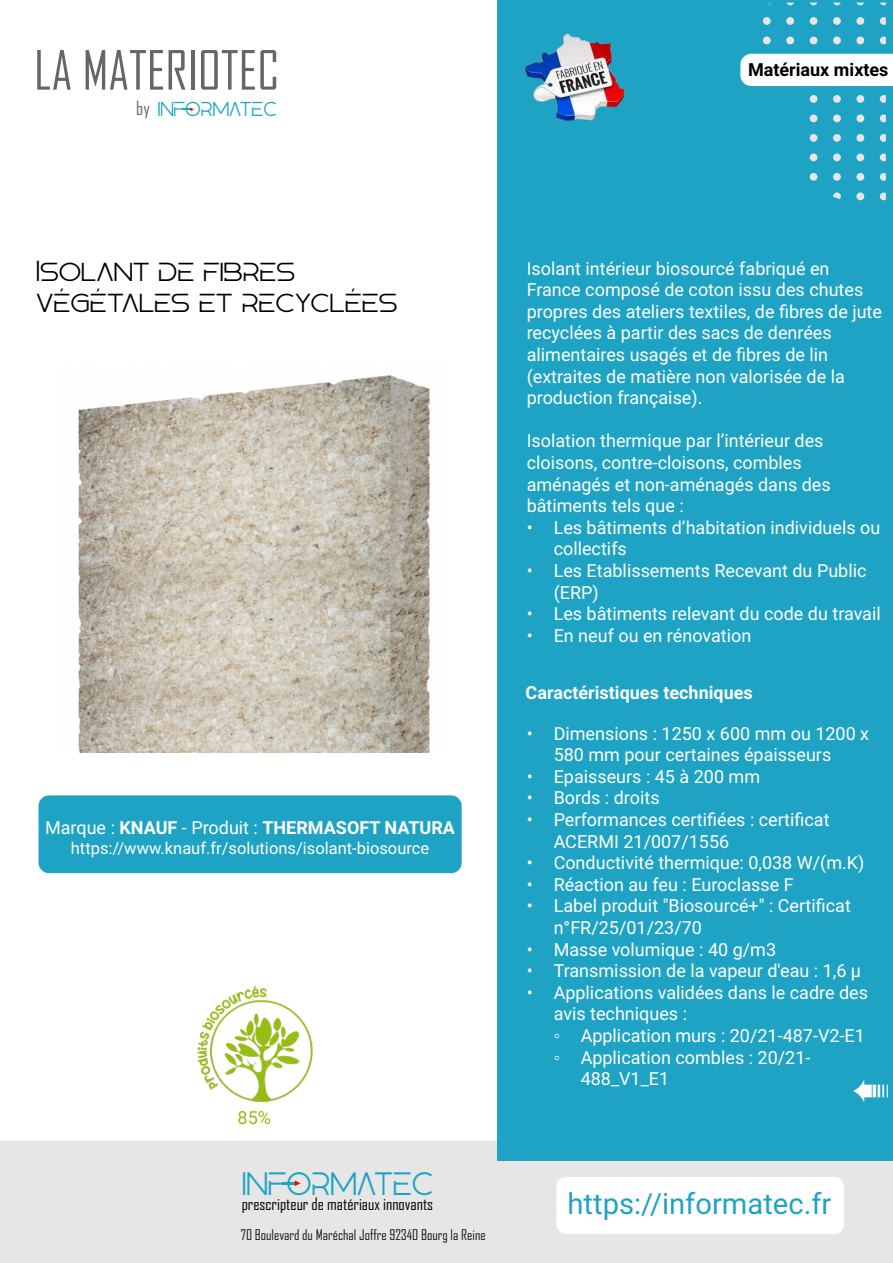
<style>
.page{position:relative;width:893px;height:1263px;background:#fff}
.page>*{position:absolute;margin:0;border:0;box-sizing:border-box;transform-origin:0 0}
.t1{font:51.9px "Agency FB";color:#666}
.t2{font:30.3px "Caxo";color:#1fa3c4}
.t3{font:29.25px "Roboto";color:#1fa3c4}
.t4{font:27px/30.5px "Caxo";color:#000}
.t5{font:18.75px "Caxo";color:#1fa3c4}
.t6{font:18px/21.6px "Roboto";color:#fff}
.t7{font:700 18px "Roboto";color:#fff}
.t8{font:700 18px "Roboto";color:#000}
.t9{font:18px "Roboto";color:#97be13}
.t10{font:16.5px "Roboto";color:#fff}
.t11{font:16.5px "Agency FB";color:#000}
.t12{font:14.1px "Agency FB";color:#151616}
.t13{font:8.1px "Arial";color:#f00}
.t14{font:4.95px "Arial";color:#f00}
.s1{font-family:"Agency FB";color:#666}
.s2{font-weight:400}
.s3{font-family:"Arial"}
</style>
<div class="page">
<img style="left:197px;top:987px;width:116px;height:115px">
<div style="left:39px;top:795px;width:423px;height:78px;background:#1fa3c4;border-radius:11px"></div>
<div style="left:0;top:1141px;width:893px;height:122px;background:#e6e6e6"></div>
<svg style="left:282px;top:1182px;width:15px;height:2px"></svg>
<div style="left:556px;top:1177px;width:288px;height:57px;background:#fff;border-radius:10px"></div>
<div style="left:498px;top:0;width:395px;height:1160px;background:#1fa3c4"></div>
<svg style="left:786px;top:3px;width:8px;height:2px"></svg>
<svg style="left:810px;top:3px;width:7px;height:2px"></svg>
<svg style="left:833px;top:3px;width:8px;height:2px"></svg>
<svg style="left:857px;top:3px;width:7px;height:2px"></svg>
<div style="left:763px;top:17px;width:8px;height:8px;background:#e6e6ea;border-radius:50%"></div>
<div style="left:786px;top:17px;width:8px;height:8px;background:#e6e6ea;border-radius:50%"></div>
<div style="left:810px;top:17px;width:7px;height:8px;background:#e6e6ea;border-radius:50%"></div>
<div style="left:833px;top:17px;width:8px;height:8px;background:#e6e6ea;border-radius:50%"></div>
<div style="left:856px;top:17px;width:8px;height:8px;background:#e6e6ea;border-radius:50%"></div>
<svg style="left:880px;top:17px;width:6px;height:8px"></svg>
<div style="left:763px;top:37px;width:8px;height:7px;background:#e6e6ea;border-radius:50%"></div>
<div style="left:786px;top:37px;width:8px;height:7px;background:#e6e6ea;border-radius:50%"></div>
<div style="left:810px;top:37px;width:7px;height:7px;background:#e6e6ea;border-radius:50%"></div>
<div style="left:833px;top:37px;width:8px;height:7px;background:#e6e6ea;border-radius:50%"></div>
<div style="left:856px;top:37px;width:8px;height:7px;background:#e6e6ea;border-radius:50%"></div>
<svg style="left:880px;top:37px;width:6px;height:7px"></svg>
<div style="left:810px;top:95px;width:7px;height:8px;background:#e6e6ea;border-radius:50%"></div>
<div style="left:833px;top:95px;width:8px;height:8px;background:#e6e6ea;border-radius:50%"></div>
<div style="left:856px;top:95px;width:8px;height:8px;background:#e6e6ea;border-radius:50%"></div>
<svg style="left:880px;top:95px;width:6px;height:8px"></svg>
<div style="left:810px;top:115px;width:7px;height:7px;background:#e6e6ea;border-radius:50%"></div>
<div style="left:833px;top:115px;width:8px;height:7px;background:#e6e6ea;border-radius:50%"></div>
<div style="left:856px;top:115px;width:8px;height:7px;background:#e6e6ea;border-radius:50%"></div>
<svg style="left:880px;top:115px;width:6px;height:7px"></svg>
<div style="left:810px;top:134px;width:7px;height:8px;background:#e6e6ea;border-radius:50%"></div>
<div style="left:833px;top:134px;width:8px;height:8px;background:#e6e6ea;border-radius:50%"></div>
<div style="left:856px;top:134px;width:8px;height:8px;background:#e6e6ea;border-radius:50%"></div>
<svg style="left:880px;top:134px;width:6px;height:8px"></svg>
<div style="left:810px;top:153px;width:7px;height:8px;background:#e6e6ea;border-radius:50%"></div>
<div style="left:833px;top:153px;width:8px;height:8px;background:#e6e6ea;border-radius:50%"></div>
<div style="left:856px;top:153px;width:8px;height:8px;background:#e6e6ea;border-radius:50%"></div>
<svg style="left:880px;top:153px;width:6px;height:8px"></svg>
<div style="left:810px;top:173px;width:7px;height:8px;background:#e6e6ea;border-radius:50%"></div>
<div style="left:833px;top:173px;width:8px;height:8px;background:#e6e6ea;border-radius:50%"></div>
<div style="left:856px;top:173px;width:8px;height:8px;background:#e6e6ea;border-radius:50%"></div>
<svg style="left:880px;top:173px;width:6px;height:8px"></svg>
<svg style="left:833px;top:192px;width:8px;height:7px"></svg>
<div style="left:856px;top:192px;width:8px;height:8px;background:#e6e6ea;border-radius:50%"></div>
<svg style="left:880px;top:192px;width:6px;height:8px"></svg>
<div style="left:740px;top:54px;width:153px;height:32px;background:#fff"></div>
<img style="left:78px;top:375px;width:352px;height:377px">
<img style="left:525px;top:33px;width:100px;height:88px">
<h1 class="t1" style="left:34px;top:50px;width:247px">LA MATERIOTEC</h1>
<p class="t5" style="left:136px;top:99px;width:142px"><span class="s1">by</span> INFORMATEC</p>
<p class="t14" style="left:190px;top:107px;width:6px">►</p>
<p class="t8" style="left:748px;top:62px;width:142px">Matériaux mixtes</p>
<h3 class="t4" style="left:36px;top:257px;width:363px">Isolant de fibres végétales et recyclées</h3>
<p class="t7" style="left:45px;top:821px;width:411px"><span class="s2">Marque :</span> KNAUF <span class="s2">- Produit :</span> THERMASOFT NATURA</p>
<p class="t10" style="left:71px;top:842px;width:360px">https://www.knauf.fr/solutions/isolant-biosource</p>
<p class="t9" style="left:238px;top:1111px;width:35px">85%</p>
<h2 class="t2" style="left:242px;top:1167px;width:193px">INFORMATEC</h2>
<p class="t13" style="left:294px;top:1180px;width:9px">►</p>
<p class="t11" style="left:242px;top:1197px;width:193px">prescripteur de matériaux innovants</p>
<p class="t12" style="left:241px;top:1229px;width:246px">70 Boulevard du Maréchal Joffre 92340 Bourg la Reine</p>
<p class="t6" style="left:527px;top:259px;width:357px">Isolant intérieur biosourcé fabriqué en France composé de coton issu des chutes propres des ateliers textiles, de fibres de jute recyclées à partir des sacs de denrées alimentaires usagés et de fibres de lin (extraites de matière non valorisée de la production française).</p>
<p class="t6" style="left:527px;top:432px;width:306px">Isolation thermique par l’intérieur des cloisons, contre-cloisons, combles aménagés et non-aménagés dans des bâtiments tels que :</p>
<p class="t6" style="left:554px;top:518px;width:328px;text-indent:-27px">• Les bâtiments d’habitation individuels ou collectifs</p>
<p class="t6" style="left:554px;top:562px;width:314px;text-indent:-27px">• Les Etablissements Recevant du Public (ERP)</p>
<p class="t6" style="left:527px;top:605px;width:356px">• Les bâtiments relevant du code du travail</p>
<p class="t6" style="left:527px;top:627px;width:226px">• En neuf ou en rénovation</p>
<p class="t7" style="left:526px;top:686px;width:229px">Caractéristiques techniques</p>
<p class="t6" style="left:554px;top:724px;width:317px;text-indent:-27px">• Dimensions : 1250 x 600 mm ou 1200 x<br>580 mm pour certaines épaisseurs</p>
<p class="t6" style="left:527px;top:767px;width:235px">• Epaisseurs : 45 à 200 mm</p>
<p class="t6" style="left:527px;top:789px;width:134px">• Bords : droits</p>
<p class="t6" style="left:554px;top:811px;width:277px;text-indent:-27px">• Performances certifiées : certificat<br>ACERMI 21/007/1556</p>
<p class="t6" style="left:527px;top:854px;width:339px">• Conductivité thermique: 0,038 W/(m.K)</p>
<p class="t6" style="left:527px;top:875px;width:268px">• Réaction au feu : Euroclasse F</p>
<p class="t6" style="left:554px;top:897px;width:299px;text-indent:-27px">• Label produit "Biosourcé+" : Certificat n°FR/25/01/23/70</p>
<p class="t6" style="left:527px;top:940px;width:251px">• Masse volumique : 40 g/m3</p>
<p class="t6" style="left:527px;top:962px;width:336px">• Transmission de la vapeur d'eau : 1,6 μ</p>
<p class="t6" style="left:527px;top:983px;width:343px">• Applications validées dans le cadre des</p>
<p class="t6" style="left:554px;top:1005px;width:135px">avis techniques :</p>
<p class="t6" style="left:554px;top:1027px;width:313px"><span class="s3">◦</span> Application murs : 20/21-487-V2-E1</p>
<p class="t6" style="left:554px;top:1048px;width:258px"><span class="s3">◦</span> Application combles : 20/21-</p>
<p class="t6" style="left:581px;top:1070px;width:90px">488_V1_E1</p>
<h3 class="t3" style="left:568px;top:1192px;width:265px">https://informatec.fr</h3>
</div>
